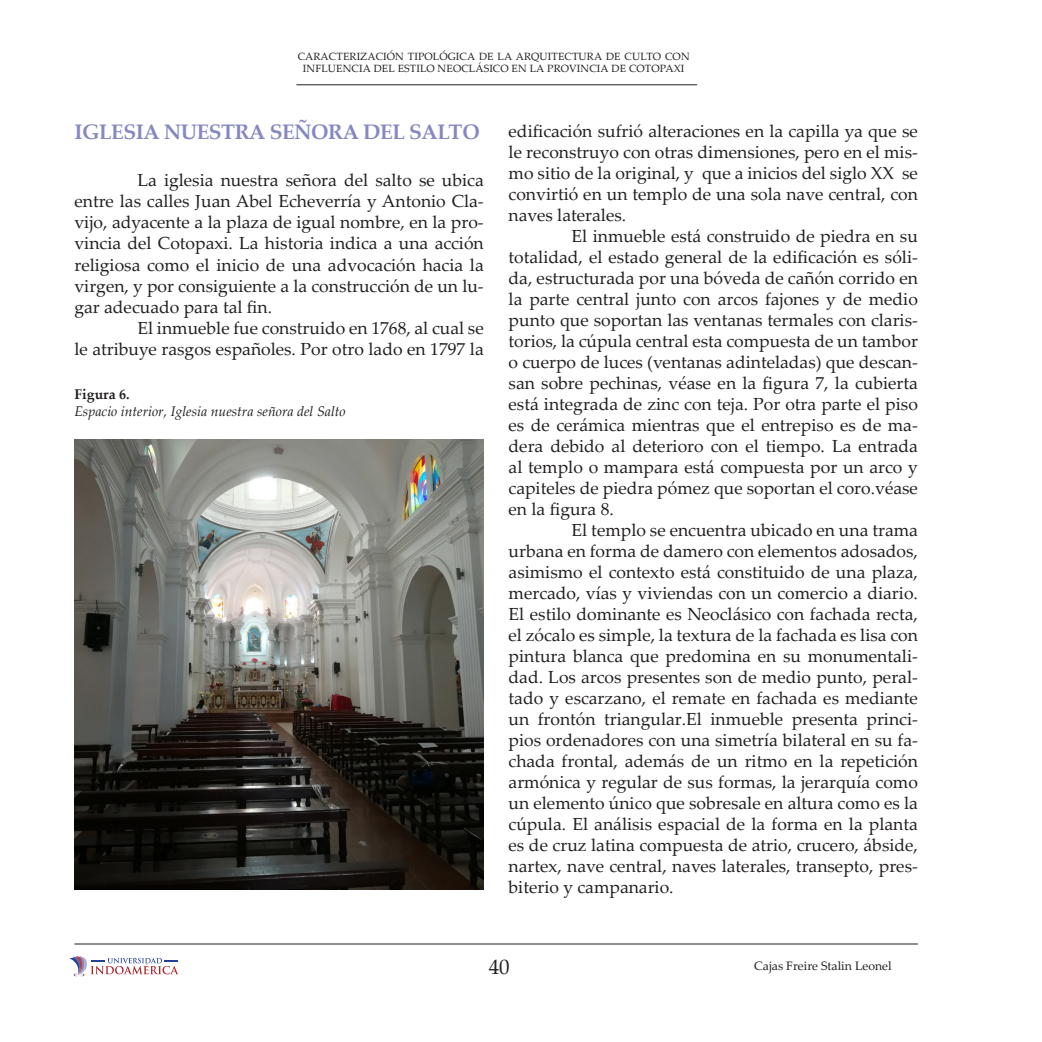
<style>
.page{position:relative;width:1042px;height:1042px;background:#fff}
.page>*{position:absolute;margin:0;border:0;box-sizing:border-box;transform-origin:0 0}
.t1{font:700 21px "Palatino Linotype";letter-spacing:-.025em;color:#8588c2}
.t2{font:21px "Palatino Linotype";color:#231f20}
.t3{font:17.5px/21px "Palatino Linotype";color:#231f20;text-align:justify}
.t4{font:italic 14px "Palatino Linotype";color:#231f20}
.t5{font:700 14px "Palatino Linotype";color:#231f20}
.t6{font:12.25px "Palatino Linotype";color:#231f20}
.t7{font:10.5px/12.6px "Palatino Linotype";letter-spacing:.01em;color:#231f20;text-align:center}
</style>
<div class="page">
<hr style="left:296px;top:84px;width:401px;height:1px;background:#231f20">
<hr style="left:74px;top:943px;width:844px;height:1px;background:#231f20">
<svg style="left:69px;top:955px;width:110px;height:21px"></svg>
<img style="left:74px;top:439px;width:410px;height:451px">
<p class="t7" style="left:298px;top:49px;width:393px">CARACTERIZACIÓN TIPOLÓGICA DE LA ARQUITECTURA DE CULTO CON<br>INFLUENCIA DEL ESTILO NEOCLÁSICO EN LA PROVINCIA DE COTOPAXI</p>
<p class="t1" style="left:74px;top:117px;width:407px">IGLESIA NUESTRA SEÑORA DEL SALTO</p>
<p class="t3" style="left:74px;top:169px;width:411px;text-indent:63px">La iglesia nuestra señora del salto se ubica entre las calles Juan Abel Echeverría y Antonio Cla&shy;vijo, adyacente a la plaza de igual nombre, en la pro&shy;vincia del Cotopaxi. La historia indica a una acción religiosa como el inicio de una advocación hacia la virgen, y por consiguiente a la construcción de un lu&shy;gar adecuado para tal fin.</p>
<p class="t3" style="left:74px;top:316px;width:411px;text-align:right">El inmueble fue construido en 1768, al cual se<br>le atribuye rasgos españoles. Por otro lado en 1797 la</p>
<p class="t5" style="left:74px;top:384px;width:57px">Figura 6.</p>
<p class="t4" style="left:74px;top:401px;width:273px">Espacio interior, Iglesia nuestra señora del Salto</p>
<p class="t3" style="left:508px;top:120px;width:411px">edificación sufrió alteraciones en la capilla ya que se le reconstruyo con otras dimensiones, pero en el mis&shy;mo sitio de la original, y que a inicios del siglo XX se convirtió en un templo de una sola nave central, con naves laterales.</p>
<p class="t3" style="left:508px;top:225px;width:411px;text-indent:63px">El inmueble está construido de piedra en su totalidad, el estado general de la edificación es sóli&shy;da, estructurada por una bóveda de cañón corrido en la parte central junto con arcos fajones y de medio punto que soportan las ventanas termales con claris&shy;torios, la cúpula central esta compuesta de un tambor o cuerpo de luces (ventanas adinteladas) que descan&shy;san sobre pechinas, véase en la figura 7, la cubierta está integrada de zinc con teja. Por otra parte el piso es de cerámica mientras que el entrepiso es de ma&shy;dera debido al deterioro con el tiempo. La entrada al templo o mampara está compuesta por un arco y capiteles de piedra pómez que soportan el coro.véase en la figura 8.</p>
<p class="t3" style="left:508px;top:519px;width:411px;text-indent:63px">El templo se encuentra ubicado en una trama urbana en forma de damero con elementos adosados, asimismo el contexto está constituido de una plaza, mercado, vías y viviendas con un comercio a diario.<br>El estilo dominante es Neoclásico con fachada recta, el zócalo es simple, la textura de la fachada es lisa con pintura blanca que predomina en su monumentali&shy;dad. Los arcos presentes son de medio punto, peral&shy;tado y escarzano, el remate en fachada es mediante un frontón triangular.El inmueble presenta princi&shy;pios ordenadores con una simetría bilateral en su fa&shy;chada frontal, además de un ritmo en la repetición armónica y regular de sus formas, la jerarquía como un elemento único que sobresale en altura como es la cúpula. El análisis espacial de la forma en la planta es de cruz latina compuesta de atrio, crucero, ábside, nartex, nave central, naves laterales, transepto, pres&shy;biterio y campanario.</p>
<p class="t2" style="left:489px;top:952px;width:22px">40</p>
<p class="t6" style="left:754px;top:956px;width:139px">Cajas Freire Stalin Leonel</p>
</div>
